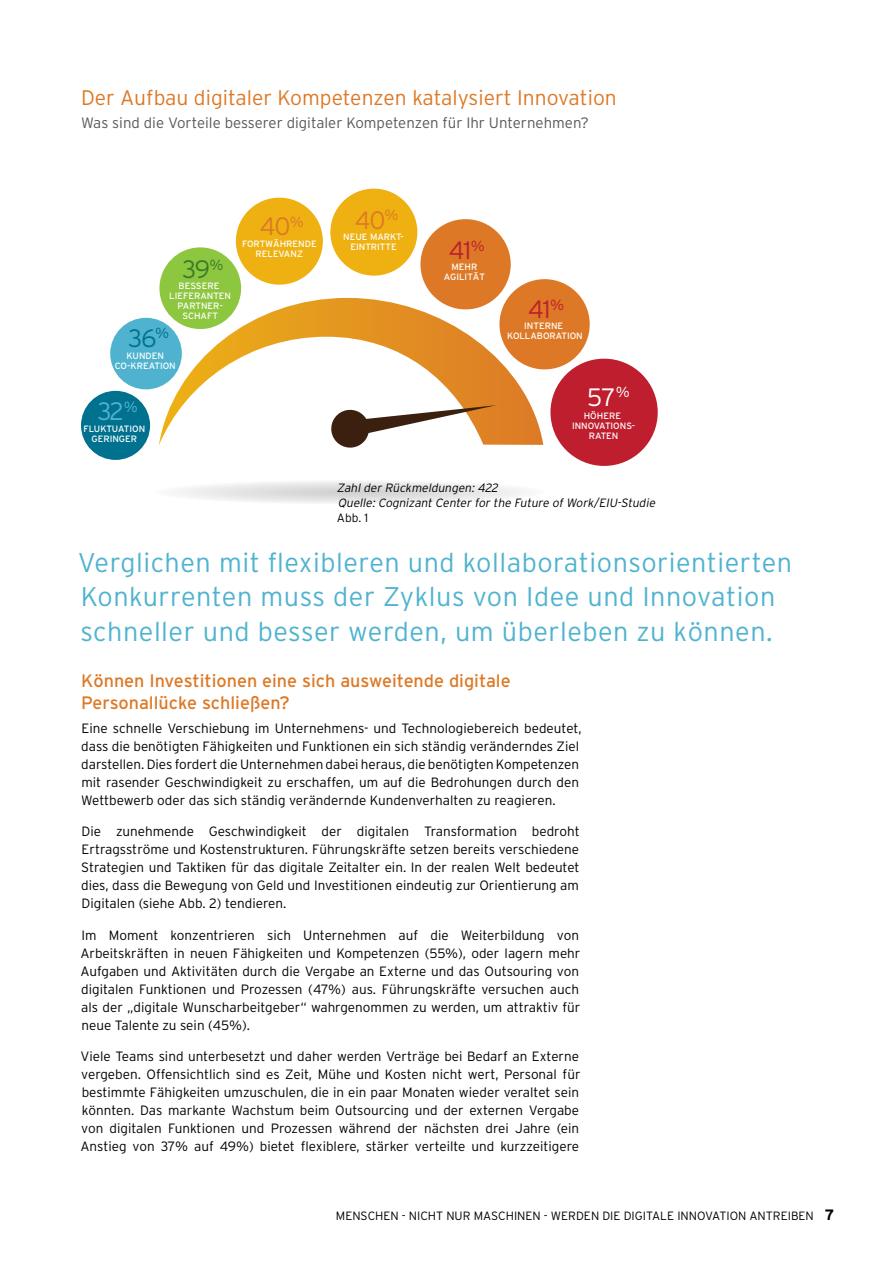
<style>
.page{position:relative;width:893px;height:1263px;background:#fff}
.page>*{position:absolute;margin:0;border:0;box-sizing:border-box;transform-origin:0 0}
.t1{font:300 27px/34.5px "Interstate";letter-spacing:.02em;color:#4fb3cf}
.t2{font:300 25.05px "Interstate";color:#be1e2d}
.t3{font:300 25.05px "Interstate";color:#dd7926}
.t4{font:300 25.05px "Interstate";color:#fff}
.t5{font:300 25.05px "Interstate";color:#387c2b}
.t6{font:300 25.05px "Interstate";color:#00728f}
.t7{font:300 25.05px "Interstate";color:#4fb3cf}
.t8{font:300 21px "Interstate";color:#dd7926}
.t9{font:18px/21.6px "Interstate";color:#dd7926}
.t10{font:300 15px "Interstate";color:#58595b}
.t11{font:300 13.5px/18px "Interstate";color:#000;text-align:justify}
.t12{font:italic 300 12px/15px "Interstate";color:#000}
.t13{font:300 12px "Interstate";color:#000}
.t14{font:9.15px/10.1px "Interstate";color:#fff;text-align:center}
.s1{font-weight:700;font-size:15px}
</style>
<div class="page">
<div style="left:236px;top:198px;width:87px;height:87px;background:#eeb111;border-radius:50%"></div>
<div style="left:330px;top:189px;width:87px;height:87px;background:#eeb111;border-radius:50%"></div>
<div style="left:81px;top:391px;width:69px;height:69px;background:#00728f;border-radius:50%"></div>
<div style="left:420px;top:219px;width:91px;height:90px;background:#dd7926;border-radius:50%"></div>
<div style="left:499px;top:279px;width:91px;height:90px;background:#dd7926;border-radius:50%"></div>
<div style="left:550px;top:359px;width:108px;height:107px;background:#be1e2d;border-radius:50%"></div>
<div style="left:159px;top:247px;width:82px;height:82px;background:#8dc63f;border-radius:50%"></div>
<div style="left:110px;top:318px;width:72px;height:71px;background:#4fb3cf;border-radius:50%"></div>
<svg style="left:177px;top:481px;width:347px;height:22px"></svg>
<svg style="left:159px;top:298px;width:384px;height:147px"></svg>
<svg style="left:330px;top:405px;width:167px;height:43px"></svg>
<h3 class="t8" style="left:81px;top:84px;width:537px">Der Aufbau digitaler Kompetenzen katalysiert Innovation</h3>
<p class="t10" style="left:81px;top:113px;width:509px">Was sind die Vorteile besserer digitaler Kompetenzen für Ihr Unternehmen?</p>
<h2 class="t5" style="left:182px;top:254px;width:43px">39<sup>%</sup></h2>
<p class="t14" style="left:169px;top:280px;width:63px">BESSERE<br>LIEFERANTEN<br>PARTNER-<br>SCHAFT</p>
<h2 class="t6" style="left:128px;top:323px;width:43px">36<sup>%</sup></h2>
<p class="t14" style="left:115px;top:350px;width:62px">KUNDEN<br>CO-KREATION</p>
<h2 class="t3" style="left:260px;top:211px;width:45px">40<sup>%</sup></h2>
<p class="t14" style="left:242px;top:239px;width:76px">FORTWÄHRENDE<br>RELEVANZ</p>
<h2 class="t7" style="left:97px;top:396px;width:42px">32<sup>%</sup></h2>
<p class="t14" style="left:83px;top:424px;width:63px">FLUKTUATION<br>GERINGER</p>
<h2 class="t3" style="left:355px;top:205px;width:45px">40<sup>%</sup></h2>
<p class="t14" style="left:343px;top:232px;width:62px">NEUE MARKT-<br>EINTRITTE</p>
<h2 class="t2" style="left:449px;top:235px;width:38px">41<sup>%</sup></h2>
<p class="t14" style="left:444px;top:261px;width:43px">MEHR<br>AGILITÄT</p>
<h2 class="t2" style="left:528px;top:294px;width:38px">41<sup>%</sup></h2>
<p class="t14" style="left:507px;top:321px;width:77px">INTERNE<br>KOLLABORATION</p>
<h2 class="t4" style="left:587px;top:382px;width:44px">57<sup>%</sup></h2>
<p class="t14" style="left:572px;top:410px;width:65px">HÖHERE<br>INNOVATIONS-<br>RATEN</p>
<p class="t12" style="left:337px;top:480px;width:322px">Zahlder Rückmeldungen:422<br>Quelle:CognizantCenter for the Future ofWork/EIU-Studie</p>
<p class="t13" style="left:337px;top:510px;width:33px">Abb. 1</p>
<h1 class="t1" style="left:78px;top:545px;width:716px">Verglichen mit flexibleren und kollaborationsorientierten<br>Konkurrenten muss der Zyklus von Idee und Innovation schneller und besser werden, um überleben zu können.</h1>
<h3 class="t9" style="left:81px;top:670px;width:431px">Können Investitionen eine sich ausweitende digitale<br>Personallücke schließen?</h3>
<p class="t11" style="left:81px;top:719px;width:502px;text-align:left">Eine schnelle Verschiebung im Unternehmens- und Technologiebereich bedeutet, dass die benötigten Fähigkeiten und Funktionen ein sich ständig veränderndes Ziel darstellen. Dies fordert die Unternehmen dabei heraus, die benötigten Kompetenzen mit rasender Geschwindigkeit zu erschaffen, um auf die Bedrohungen durch den Wettbewerb oder das sich ständig verändernde Kundenverhalten zu reagieren.</p>
<p class="t11" style="left:81px;top:822px;width:500px">Die zunehmende Geschwindigkeit der digitalen Transformation bedroht Ertragsströme und Kostenstrukturen. Führungskräfte setzen bereits verschiedene Strategien und Taktiken für das digitale Zeitalter ein. In der realen Welt bedeutet dies, dass die Bewegung von Geld und Investitionen eindeutig zur Orientierung am Digitalen (siehe Abb. 2) tendieren.</p>
<p class="t11" style="left:80px;top:926px;width:502px">Im Moment konzentrieren sich Unternehmen auf die Weiterbildung von Arbeitskräften in neuen Fähigkeiten und Kompetenzen (55%), oder lagern mehr Aufgaben und Aktivitäten durch die Vergabe an Externe und das Outsouring von digitalen Funktionen und Prozessen (47%) aus. Führungskräfte versuchen auch als der „digitale Wunscharbeitgeber“ wahrgenommen zu werden, um attraktiv für neue Talente zu sein (45%).</p>
<p class="t11" style="left:80px;top:1047px;width:502px">Viele Teams sind unterbesetzt und daher werden Verträge bei Bedarf an Externe vergeben. Offensichtlich sind es Zeit, Mühe und Kosten nicht wert, Personal für bestimmte Fähigkeiten umzuschulen, die in ein paar Monaten wieder veraltet sein könnten. Das markante Wachstum beim Outsourcing und der externen Vergabe von digitalen Funktionen und Prozessen während der nächsten drei Jahre (ein Anstieg von 37% auf 49%) bietet flexiblere, stärker verteilte und kurzzeitigere</p>
<p class="t13" style="left:336px;top:1209px;width:500px">MENSCHEN - NICHT NUR MASCHINEN - WERDEN DIE DIGITALE INNOVATION ANTREIBEN <span class="s1">7</span></p>
</div>
